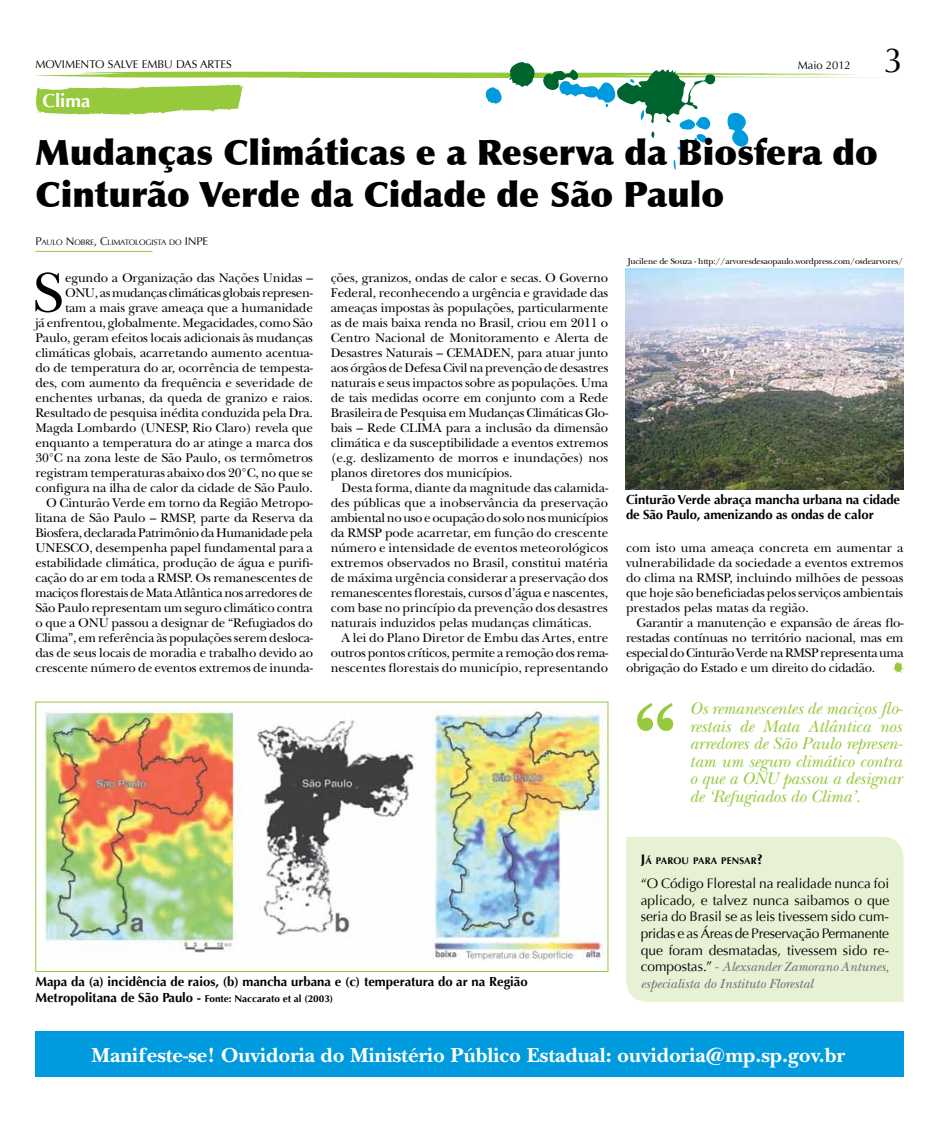
<style>
.page{position:relative;width:939px;height:1134px;background:#fff}
.page>*{position:absolute;margin:0;border:0;box-sizing:border-box;transform-origin:0 0}
.t1{font:700 90px "New Baskerville Std";color:#97c93d}
.t2{font:58.62px "New Baskerville Std";color:#000}
.t3{font:900 35px/42px "Optima";color:#000}
.t4{font:35px "Optima";color:#000}
.t5{font:700 21.25px "New Baskerville Std";color:#fff}
.t6{font:700 18.75px "Optima";color:#fff}
.t7{font:italic 17.5px/17.5px "New Baskerville Std";letter-spacing:-.01em;color:#97c93d;text-align:justify}
.t8{font:13.75px/16.6px "Optima";color:#000;text-align:justify}
.t9{font:italic 13.75px/16.6px "New Baskerville Std";color:#6d6e71}
.t10{font:13.12px/15px "New Baskerville Std";letter-spacing:-.01em;color:#000;text-align:justify}
.t11{font:700 13.12px/15.4px "Optima";letter-spacing:-.01em;color:#000}
.t12{font:11.25px "Optima";color:#000}
.t13{font:700 10px "Optima";color:#000}
.t14{font:700 9.62px "Optima";letter-spacing:.015em;color:#000}
.t15{font:8.75px "New Baskerville Std";letter-spacing:-.02em;color:#000}
.t16{font:7.88px "Optima";letter-spacing:-.015em;color:#000}
.s1{font-size:11.25px}
.s2{font-size:13.12px}
.s3{font-size:13.75px}
.s4{font-family:"Optima";font-style:normal;color:#000}
.s5{font-family:"Optima";font-style:normal}
</style>
<div class="page">
<svg style="left:673px;top:159px;width:3px;height:11px"></svg>
<svg style="left:36px;top:62px;width:855px;height:88px"></svg>
<div style="left:35px;top:1032px;width:869px;height:45px;background:#009bdf"></div>
<hr style="left:35px;top:251px;width:117px;height:1px;background:#97c93d">
<img style="left:42px;top:707px;width:562px;height:254px">
<div style="left:35px;top:702px;width:573px;height:270px;border:1px solid #97c93d"></div>
<svg style="left:893px;top:662px;width:11px;height:11px"></svg>
<img style="left:626px;top:268px;width:278px;height:221px">
<div style="left:626px;top:837px;width:278px;height:165px;background:#e7f1d4"></div>
<p class="t12" style="left:35px;top:58px;width:198px">MOVIMENTO SALVE EMBU DAS ARTES</p>
<p class="t12" style="left:798px;top:59px;width:55px">Maio 2012</p>
<h3 class="t6" style="left:43px;top:90px;width:49px">Clima</h3>
<h3 class="t4" style="left:884px;top:40px;width:21px">3</h3>
<h3 class="t3" style="left:35px;top:132px;width:844px">Mudanças Climáticas e a Reserva da Biosfera do<br>Cinturão Verde da Cidade de São Paulo</h3>
<p class="t16" style="left:35px;top:237px;width:173px"><span class="s1">P</span>AULO <span class="s1">N</span> OBRE<span class="s1">, C</span>LIMATOLOGISTA DO <span class="s1">IN PE</span></p>
<h2 class="t2" style="left:33px;top:259px;width:32px">S</h2>
<p class="t10" style="left:35px;top:270px;width:279px;text-align:right">egundo a Organização das Nações Unidas – ONU, as mudanças climáticas globais represen-<br>tam a mais grave ameaça que a humanidade<br>já enfrentou, globalmente. Megacidades, como São Paulo, geram efeitos locais adicionais às mudanças climáticas globais, acarretando aumento acentua&shy;do de temperatura do ar, ocorrência de tempesta&shy;des, com aumento da frequência e severidade de enchentes urbanas, da queda de granizo e raios.<br>Resultado de pesquisa inédita conduzida pela Dra.<br>Magda Lombardo (UNESP, Rio Claro) revela que enquanto a temperatura do ar atinge a marca dos 30°C na zona leste de São Paulo, os termômetros registram temperaturas abaixo dos 20°C, no que se configura na ilha de calor da cidade de São Paulo.<br>O Cinturão Verde em torno da Região Metropo&shy;litana de São Paulo – RMSP, parte da Reserva da Biosfera, declarada Patrimônio da Humanidade pela UNESCO, desempenha papel fundamental para a estabilidade climática, produção de água e purifi&shy;cação do ar em toda a RMSP. Os remanescentes de maciços florestais de Mata Atlântica nos arredores de São Paulo representam um seguro climático contra o que a ONU passou a designar de “Refugiados do Clima”, em referência às populações serem desloca&shy;das de seus locais de moradia e trabalho devido ao crescente número de eventos extremos de inunda-</p>
<p class="t10" style="left:331px;top:270px;width:279px">ções, granizos, ondas de calor e secas. O Governo Federal, reconhecendo a urgência e gravidade das ameaças impostas às populações, particularmente as de mais baixa renda no Brasil, criou em 2011 o Centro Nacional de Monitoramento e Alerta de Desastres Naturais – CEMADEN, para atuar junto aos órgãos de Defesa Civil na prevenção de desastres naturais e seus impactos sobre as populações. Uma de tais medidas ocorre em conjunto com a Rede Brasileira de Pesquisa em Mudanças Climáticas Glo&shy;bais – Rede CLIMA para a inclusão da dimensão climática e da susceptibilidade a eventos extremos (e.g. deslizamento de morros e inundações) nos planos diretores dos municípios.</p>
<p class="t10" style="left:331px;top:480px;width:279px;text-indent:11px">Desta forma, diante da magnitude das calamida&shy;des públicas que a inobservância da preservação ambiental no uso e ocupação do solo nos municípios da RMSP pode acarretar, em função do crescente número e intensidade de eventos meteorológicos extremos observados no Brasil, constitui matéria de máxima urgência considerar a preservação dos remanescentes florestais, cursos d’água e nascentes, com base no princípio da prevenção dos desastres naturais induzidos pelas mudanças climáticas.</p>
<p class="t10" style="left:331px;top:630px;width:279px;text-indent:11px">A lei do Plano Diretor de Embu das Artes, entre outros pontos críticos, permite a remoção dos rema&shy;nescentes florestais do município, representando</p>
<p class="t15" style="left:628px;top:256px;width:277px">Jucilene de Souza - http://arvoresdesaopaulo.wordpress.com/osdearvores/</p>
<p class="t11" style="left:626px;top:492px;width:276px">Cinturão Verde abraça mancha urbana na cidade de São Paulo, amenizando as ondas de calor</p>
<p class="t10" style="left:626px;top:540px;width:279px">com isto uma ameaça concreta em aumentar a vulnerabilidade da sociedade a eventos extremos do clima na RMSP, incluindo milhões de pessoas que hoje são beneficiadas pelos serviços ambientais prestados pelas matas da região.</p>
<p class="t10" style="left:626px;top:615px;width:279px;text-indent:11px">Garantir a manutenção e expansão de áreas flo&shy;restadas contínuas no território nacional, mas em especial do Cinturão Verde na RMSP representa uma obrigação do Estado e um direito do cidadão.</p>
<h1 class="t1" style="left:633px;top:682px;width:46px">“</h1>
<h3 class="t7" style="left:690px;top:700px;width:215px">Os remanescentes de maciços flo&shy;restais de Mata Atlântica nos arredores de São Paulo represen&shy;tam um seguro climático contra o que a ONU passou a designar de ‘Refugiados do Clima’.</h3>
<p class="t11" style="left:35px;top:974px;width:494px">Mapa da (a) incidência de raios, (b) mancha urbana e (c) temperatura do ar na Região</p>
<p class="t13" style="left:35px;top:992px;width:299px"><span class="s2">Metropolitana de São Paulo -</span> Fonte: Naccarato et al (2003)</p>
<p class="t14" style="left:641px;top:855px;width:124px"><span class="s3">J</span>Á PAROU PARA PENSAR<span class="s3">?</span></p>
<p class="t8" style="left:641px;top:875px;width:250px">“O Código Florestal na realidade nunca foi aplicado, e talvez nunca saibamos o que seria do Brasil se as leis tivessem sido cum&shy;pridas e as Áreas de Preservação Permanente que foram desmatadas, tivessem sido re-</p>
<p class="t9" style="left:641px;top:959px;width:250px"><span class="s4">compostas.”</span> <span class="s5">-</span> Alexsander Zamorano Antunes, especialista do Instituto Florestal</p>
<h3 class="t5" style="left:91px;top:1042px;width:755px">Manifeste-se! Ouvidoria do Ministério Público Estadual: ouvidoria@mp.sp.gov.br</h3>
</div>
